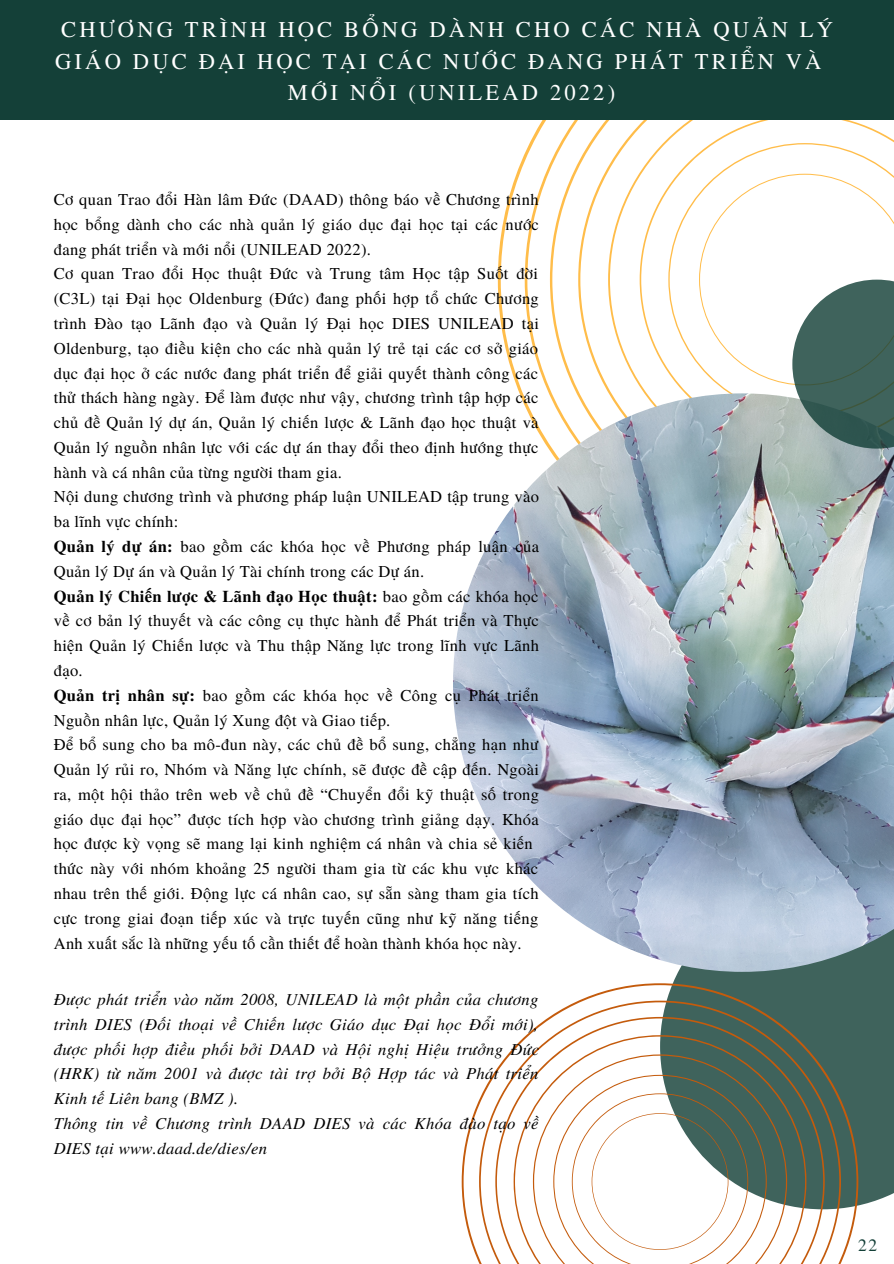
<style>
.page{position:relative;width:894px;height:1264px;background:#fff}
.page>*{position:absolute;margin:0;border:0;box-sizing:border-box;transform-origin:0 0}
.t1{font:22.5px "Te X Gyre Termes";letter-spacing:.14em;color:#fff}
.t2{font:17.4px "Te X Gyre Termes";color:#144038}
.t3{font:italic 16.65px/24.8px "Te X Gyre Termes";letter-spacing:.02em;color:#000}
.t4{font:16.5px/24.8px "Te X Gyre Termes";letter-spacing:.02em;color:#000}
.s1{font-weight:700}
</style>
<div class="page">
<svg style="left:497px;top:119px;width:27px;height:274px"></svg>
<svg style="left:524px;top:119px;width:369px;height:274px"></svg>
<div style="left:673px;top:971px;width:220px;height:235px;background:#3f635c"></div>
<svg style="left:461px;top:983px;width:397px;height:280px"></svg>
<svg style="left:479px;top:1000px;width:361px;height:263px"></svg>
<img style="left:453px;top:393px;width:440px;height:578px">
<svg style="left:698px;top:174px;width:195px;height:274px"></svg>
<div style="left:0;top:0;width:893px;height:119px;background:#144038"></div>
<h1 class="t1" style="left:61px;top:13px;width:773px">CHƯƠNG TRÌNH HỌC BỔNG DÀNH CHO CÁC NHÀ QUẢN LÝ</h1>
<h1 class="t1" style="left:55px;top:45px;width:767px">GIÁO DỤC ĐẠI HỌC TẠI CÁC NƯỚC ĐANG PHÁT TRIỂN VÀ</h1>
<h1 class="t1" style="left:288px;top:76px;width:328px">MỚI NỔI (UNILEAD 2022)</h1>
<p class="t4" style="left:54px;top:186px;width:486px">Cơ quan Trao đổi Hàn lâm Đức (DAAD) thông báo về Chương trình học bổng dành cho các nhà quản lý giáo dục đại học tại các nước đang phát triển và mới nổi (UNILEAD 2022).<br>Cơ quan Trao đổi Học thuật Đức và Trung tâm Học tập Suốt đời (C3L) tại Đại học Oldenburg (Đức) đang phối hợp tổ chức Chương trình Đào tạo Lãnh đạo và Quản lý Đại học DIES UNILEAD tại Oldenburg, tạo điều kiện cho các nhà quản lý trẻ tại các cơ sở giáo dục đại học ở các nước đang phát triển để giải quyết thành công các thử thách hàng ngày. Để làm được như vậy, chương trình tập hợp các chủ đề Quản lý dự án, Quản lý chiến lược &amp; Lãnh đạo học thuật và Quản lý nguồn nhân lực với các dự án thay đổi theo định hướng thực hành và cá nhân của từng người tham gia.<br>Nội dung chương trình và phương pháp luận UNILEAD tập trung vào ba lĩnh vực chính:<br><span class="s1">Quản lý dự án:</span> bao gồm các khóa học về Phương pháp luận của Quản lý Dự án và Quản lý Tài chính trong các Dự án.<br><span class="s1">Quản lý Chiến lược &amp; Lãnh đạo Học thuật:</span> bao gồm các khóa học về cơ bản lý thuyết và các công cụ thực hành để Phát triển và Thực hiện Quản lý Chiến lược và Thu thập Năng lực trong lĩnh vực Lãnh đạo.<br><span class="s1">Quản trị nhân sự:</span> bao gồm các khóa học về Công cụ Phát triển Nguồn nhân lực, Quản lý Xung đột và Giao tiếp.<br>Để bổ sung cho ba mô-đun này, các chủ đề bổ sung, chẳng hạn như Quản lý rủi ro, Nhóm và Năng lực chính, sẽ được đề cập đến. Ngoài ra, một hội thảo trên web về chủ đề “Chuyển đổi kỹ thuật số trong giáo dục đại học” được tích hợp vào chương trình giảng dạy. Khóa học được kỳ vọng sẽ mang lại kinh nghiệm cá nhân và chia sẻ kiến thức này với nhóm khoảng 25 người tham gia từ các khu vực khác nhau trên thế giới. Động lực cá nhân cao, sự sẵn sàng tham gia tích cực trong giai đoạn tiếp xúc và trực tuyến cũng như kỹ năng tiếng Anh xuất sắc là những yếu tố cần thiết để hoàn thành khóa học này.</p>
<p class="t3" style="left:54px;top:985px;width:487px">Được phát triển vào năm 2008, UNILEAD là một phần của chương trình DIES (Đối thoại về Chiến lược Giáo dục Đại học Đổi mới), được phối hợp điều phối bởi DAAD và Hội nghị Hiệu trưởng Đức (HRK) từ năm 2001 và được tài trợ bởi Bộ Hợp tác và Phát triển Kinh tế Liên bang (BMZ ).<br>Thông tin về Chương trình DAAD DIES và các Khóa đào tạo về DIES tại www.daad.de/dies/en</p>
<p class="t2" style="left:857px;top:1232px;width:21px">22</p>
</div>
